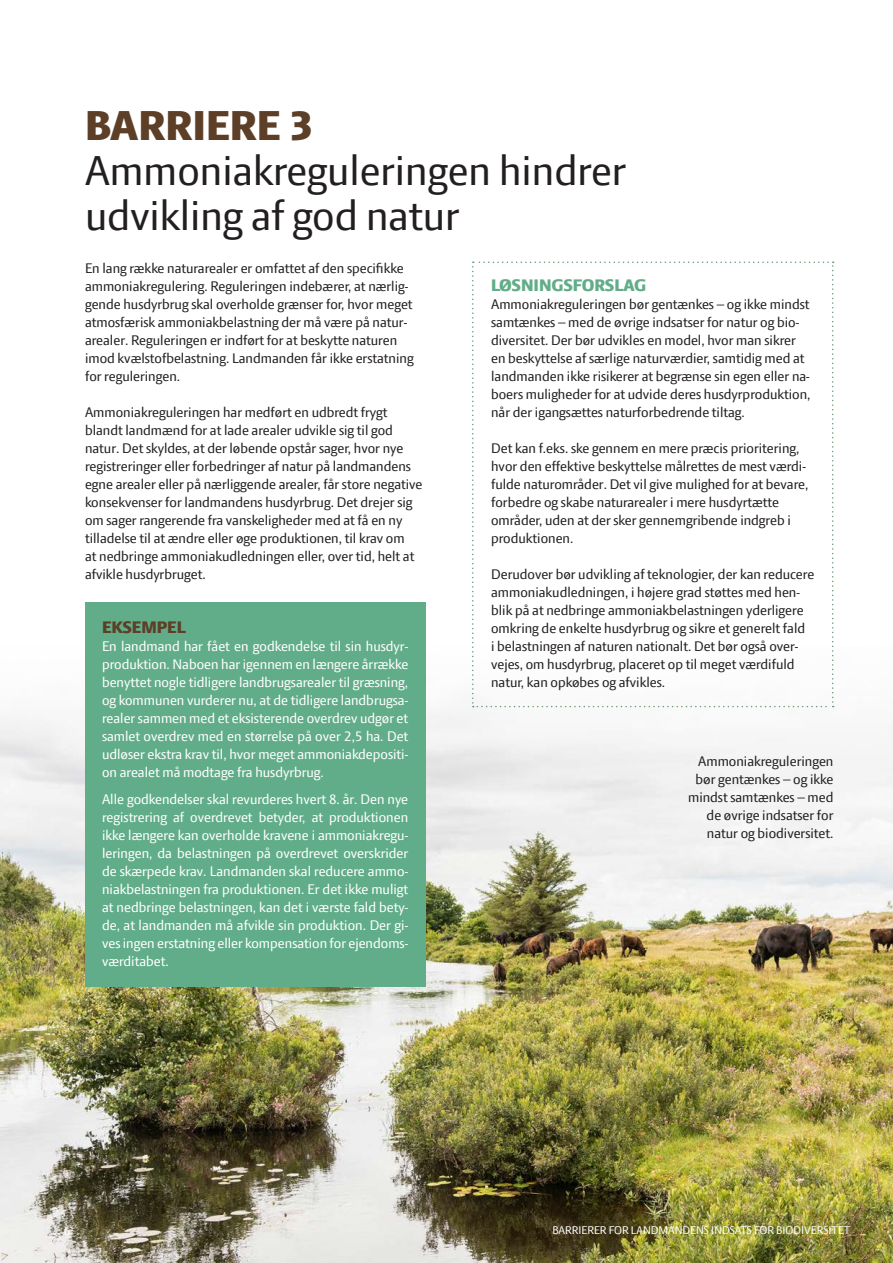
<style>
.page{position:relative;width:893px;height:1263px;background:#fff}
.page>*{position:absolute;margin:0;border:0;box-sizing:border-box;transform-origin:0 0}
.t1{font:45px/45px "LF Press Sans";color:#231f20}
.t2{font:800 45px "LF Press Sans";color:#5d3f28}
.t3{font:800 18px "LF Press Sans";color:#62ad89}
.t4{font:800 18px "LF Press Sans";color:#5d3f28}
.t5{font:15px/18px "LF Press Sans";color:#231f20}
.t6{font:15px/18px "LF Press Sans";color:#fff;text-align:justify}
.t7{font:13.5px "LF Press Sans";color:#fff}
.t8{font:12px "LF Press Sans";color:#fff}
</style>
<div class="page">
<img style="left:0;top:646px;width:893px;height:617px">
<svg style="left:472px;top:261px;width:362px;height:446px"></svg>
<div style="left:85px;top:602px;width:340px;height:384px;background:#62ad89"></div>
<p class="t2" style="left:85px;top:100px;width:229px">BARRIERE 3</p>
<p class="t1" style="left:85px;top:147px;width:542px">Ammoniakreguleringen hindrer udvikling af god natur</p>
<p class="t3" style="left:491px;top:275px;width:157px">LØSNINGSFORSLAG</p>
<p class="t5" style="left:491px;top:295px;width:321px">Ammoniakreguleringen bør gentænkes – og ikke mindst samtænkes – med de øvrige indsatser for natur og bio&shy;diversitet. Der bør udvikles en model, hvor man sikrer en beskyttelse af særlige naturværdier, samtidig med at landmanden ikke risikerer at begrænse sin egen eller na&shy;boers muligheder for at udvide deres husdyrproduktion, når der igangsættes naturforbedrende tiltag.</p>
<p class="t5" style="left:491px;top:439px;width:319px">Det kan f.eks. ske gennem en mere præcis prioritering, hvor den effektive beskyttelse målrettes de mest værdi&shy;fulde naturområder. Det vil give mulighed for at bevare, forbedre og skabe naturarealer i mere husdyrtætte områder, uden at der sker gennemgribende indgreb i produktionen.</p>
<p class="t5" style="left:491px;top:565px;width:325px">Derudover bør udvikling af teknologier, der kan reducere ammoniakudledningen, i højere grad støttes med hen&shy;blik på at nedbringe ammoniakbelastningen yderligere omkring de enkelte husdyrbrug og sikre et generelt fald<br>i belastningen af naturen nationalt. Det bør også over&shy;vejes, om husdyrbrug, placeret op til meget værdifuld natur, kan opkøbes og afvikles.</p>
<p class="t5" style="left:85px;top:259px;width:330px">En lang række naturarealer er omfattet af den specifikke ammoniakregulering. Reguleringen indebærer, at nærlig&shy;gende husdyrbrug skal overholde grænser for, hvor meget atmosfærisk ammoniakbelastning der må være på natur&shy;arealer. Reguleringen er indført for at beskytte naturen imod kvælstofbelastning. Landmanden får ikke erstatning for reguleringen.</p>
<p class="t5" style="left:85px;top:403px;width:339px">Ammoniakreguleringen har medført en udbredt frygt blandt landmænd for at lade arealer udvikle sig til god natur. Det skyldes, at der løbende opstår sager, hvor nye registreringer eller forbedringer af natur på landmandens egne arealer eller på nærliggende arealer, får store negative konsekvenser for landmandens husdyrbrug. Det drejer sig om sager rangerende fra vanskeligheder med at få en ny tilladelse til at ændre eller øge produktionen, til krav om<br>at nedbringe ammoniakudledningen eller, over tid, helt at afvikle husdyrbruget.</p>
<p class="t4" style="left:102px;top:617px;width:85px">EKSEMPEL</p>
<p class="t6" style="left:102px;top:637px;width:308px">En landmand har fået en godkendelse til sin husdyr&shy;produktion. Naboen har igennem en længere årrække benyttet nogle tidligere landbrugsarealer til græsning, og kommunen vurderer nu, at de tidligere landbrugsa&shy;realer sammen med et eksisterende overdrev udgør et samlet overdrev med en størrelse på over 2,5 ha. Det udløser ekstra krav til, hvor meget ammoniakdepositi&shy;on arealet må modtage fra husdyrbrug.</p>
<p class="t6" style="left:102px;top:790px;width:308px">Alle godkendelser skal revurderes hvert 8. år. Den nye registrering af overdrevet betyder, at produktionen ikke længere kan overholde kravene i ammoniakregu&shy;leringen, da belastningen på overdrevet overskrider de skærpede krav. Landmanden skal reducere ammo&shy;niakbelastningen fra produktionen. Er det ikke muligt at nedbringe belastningen, kan det i værste fald bety&shy;de, at landmanden må afvikle sin produktion. Der gi&shy;ves ingen erstatning eller kompensation for ejendoms&shy;værditabet.</p>
<p class="t5" style="left:688px;top:752px;width:147px;text-align:right">Ammoniakreguleringen bør gentænkes – og ikke mindst samtænkes – med de øvrige indsatser for natur og biodiversitet.</p>
<p class="t7" style="left:64px;top:1223px;width:8px">6</p>
<p class="t8" style="left:553px;top:1223px;width:299px">BARRIERER FOR LANDMANDENS INDSATS FOR BIODIVERSITET</p>
</div>
